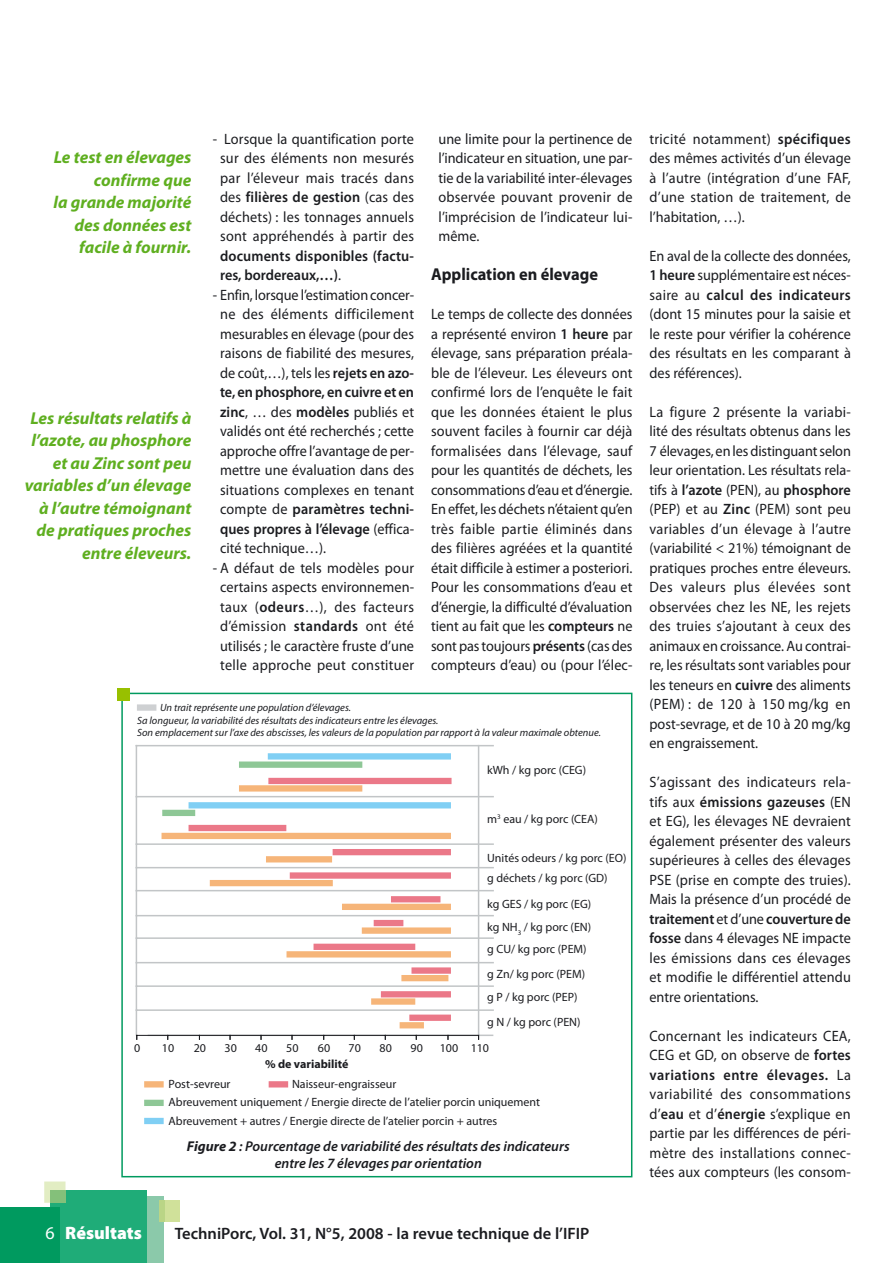
<style>
.page{position:relative;width:893px;height:1263px;background:#fff}
.page>*{position:absolute;margin:0;border:0;box-sizing:border-box;transform-origin:0 0}
.t1{font:900 18px "Myriad Pro";color:#fff}
.t2{font:italic 700 17.25px/22.5px "Myriad Pro";color:#5faf20;text-align:right}
.t3{font:700 17.25px "Myriad Pro";color:#1b1c20;scale:.95 1}
.t4{font:600 16.5px "Myriad Pro";color:#1b1c20}
.t5{font:15px/19.5px "Myriad Pro";letter-spacing:.01em;color:#1b1c20;text-align:justify;scale:.95 1}
.t6{font:600 15px/19.5px "Myriad Pro";letter-spacing:.01em;color:#1b1c20;scale:.95 1}
.t7{font:italic 600 14.25px/17.1px "Myriad Pro";color:#1b1c20;text-align:center}
.t8{font:12px/18.3px "Myriad Pro";color:#1b1c20}
.t9{font:700 12px "Myriad Pro";color:#1b1c20}
.t10{font:italic 10.5px/12.6px "Myriad Pro";color:#1b1c20}
.s1{font-weight:600}
.s2{font-weight:400}
.s3{font-weight:700}
</style>
<div class="page">
<div style="left:146px;top:1196px;width:18px;height:67px;background:#8bc9aa"></div>
<div style="left:50px;top:1191px;width:97px;height:72px;background:#1fac78"></div>
<div style="left:0;top:1208px;width:60px;height:55px;background:#009a5f"></div>
<div style="left:164px;top:1201px;width:16px;height:21px;background:#d0e19a"></div>
<div style="left:159px;top:1201px;width:5px;height:21px;background:#bad586"></div>
<svg style="left:44px;top:1182px;width:21px;height:21px"></svg>
<div style="left:50px;top:1191px;width:15px;height:12px;background:#84c07a"></div>
<svg style="left:121px;top:693px;width:511px;height:484px"></svg>
<div style="left:117px;top:688px;width:13px;height:13px;background:#98c000"></div>
<p class="t2" style="left:54px;top:147px;width:139px">Le test en élevages confirme que<br>la grande majorité des données est facile à fournir.</p>
<p class="t2" style="left:25px;top:408px;width:168px">Les résultats relatifs à l’azote, au phosphore et au Zinc sont peu variables d’un élevage à l’autre témoignant de pratiques proches entre éleveurs.</p>
<p class="t5" style="left:213px;top:130px;width:213px;text-align:center">- Lorsque la quantification porte sur des éléments non mesurés par l’éleveur mais tracés dans des <span class="s1">filières de gestion</span> (cas des déchets) : les tonnages annuels sont appréhendés à partir des</p>
<p class="t6" style="left:220px;top:247px;width:206px">documents disponibles (factu&shy;res, bordereaux,…)<span class="s2">.</span></p>
<p class="t5" style="left:220px;top:286px;width:206px;text-indent:-7px">- Enfin, lorsque l’estimation concer&shy;ne des éléments difficilement mesurables en élevage (pour des raisons de fiabilité des mesures, de coût,…), tels les <span class="s1">rejets en azo&shy;te, en phosphore, en cuivre et en zinc</span>, … des <span class="s1">modèles</span> publiés et validés ont été recherchés ; cette approche offre l’avantage de per&shy;mettre une évaluation dans des situations complexes en tenant compte de <span class="s1">paramètres techni&shy;ques propres à l’élevage</span> (effica&shy;cité technique…).</p>
<p class="t5" style="left:213px;top:559px;width:213px;text-align:center">- A défaut de tels modèles pour certains aspects environnemen&shy;taux (<span class="s1">odeurs</span>…), des facteurs d’émission <span class="s1">standards</span> ont été utilisés ; le caractère fruste d’une telle approche peut constituer</p>
<p class="t5" style="left:438px;top:130px;width:206px">une limite pour la pertinence de l’indicateur en situation, une par&shy;tie de la variabilité inter-élevages observée pouvant provenir de l’imprécision de l’indicateur lui&shy;même.</p>
<p class="t3" style="left:431px;top:268px;width:177px">Application en élevage</p>
<p class="t5" style="left:431px;top:305px;width:213px">Le temps de collecte des données a représenté environ <span class="s1">1 heure</span> par élevage, sans préparation préala&shy;ble de l’éleveur. Les éleveurs ont confirmé lors de l’enquête le fait que les données étaient le plus souvent faciles à fournir car déjà formalisées dans l’élevage, sauf pour les quantités de déchets, les consommations d’eau et d’énergie.<br>En effet, les déchets n’étaient qu’en très faible partie éliminés dans des filières agréées et la quantité était difficile à estimer a posteriori.<br>Pour les consommations d’eau et d’énergie, la difficulté d’évaluation tient au fait que les <span class="s1">compteurs</span> ne sont pas toujours <span class="s1">présents</span> (cas des compteurs d’eau) ou (pour l’élec-</p>
<p class="t10" style="left:137px;top:702px;width:465px;text-indent:23px">Un trait représente une population d’élevages.<br>Sa longueur, la variabilité des résultats des indicateurs entre les élevages.<br>Son emplacement sur l’axe des abscisses, les valeurs de la population par rapport à la valeur maximale obtenue.</p>
<p class="t8" style="left:487px;top:762px;width:100px">kWh / kg porc (CEG)</p>
<p class="t8" style="left:487px;top:810px;width:112px">m<sup>3</sup> eau / kg porc (CEA)</p>
<p class="t8" style="left:487px;top:849px;width:141px">Unités odeurs / kg porc (EO)</p>
<p class="t8" style="left:487px;top:869px;width:122px">g déchets / kg porc (GD)</p>
<p class="t8" style="left:487px;top:895px;width:106px">kg GES / kg porc (EG)</p>
<p class="t8" style="left:487px;top:919px;width:106px">kg NH<sub>3</sub> / kg porc (EN)</p>
<p class="t8" style="left:487px;top:941px;width:101px">g CU/ kg porc (PEM)</p>
<p class="t8" style="left:487px;top:965px;width:99px">g Zn/ kg porc (PEM)</p>
<p class="t8" style="left:487px;top:989px;width:92px">g P / kg porc (PEP)</p>
<p class="t8" style="left:487px;top:1014px;width:95px">g N / kg porc (PEN)</p>
<p class="t8" style="left:134px;top:1039px;width:8px">0</p>
<p class="t8" style="left:162px;top:1039px;width:14px">10</p>
<p class="t8" style="left:194px;top:1039px;width:14px">20</p>
<p class="t8" style="left:225px;top:1039px;width:14px">30</p>
<p class="t8" style="left:255px;top:1039px;width:14px">40</p>
<p class="t8" style="left:286px;top:1039px;width:14px">50</p>
<p class="t8" style="left:318px;top:1039px;width:14px">60</p>
<p class="t8" style="left:348px;top:1039px;width:14px">70</p>
<p class="t8" style="left:379px;top:1039px;width:14px">80</p>
<p class="t8" style="left:410px;top:1039px;width:14px">90</p>
<p class="t8" style="left:439px;top:1039px;width:51px">100 110</p>
<p class="t9" style="left:265px;top:1059px;width:85px">% de variabilité</p>
<p class="t8" style="left:169px;top:1075px;width:63px">Post-sevreur</p>
<p class="t8" style="left:169px;top:1075px;width:373px;text-indent:123px">Naisseur-engraisseur<br>Abreuvement uniquement / Energie directe de l’atelier porcin uniquement<br>Abreuvement + autres / Energie directe de l’atelier porcin + autres</p>
<p class="t7" style="left:187px;top:1139px;width:384px"><span class="s3">Figure 2</span> : Pourcentage de variabilité des résultats des indicateurs entre les 7 élevages par orientation</p>
<p class="t5" style="left:649px;top:130px;width:213px">tricité notamment) <span class="s1">spécifiques </span>des mêmes activités d’un élevage à l’autre (intégration d’une FAF, d’une station de traitement, de l’habitation, …).</p>
<p class="t5" style="left:649px;top:247px;width:213px">En aval de la collecte des données, <span class="s1">1 heure</span> supplémentaire est néces&shy;saire au <span class="s1">calcul des indicateurs </span>(dont 15 minutes pour la saisie et le reste pour vérifier la cohérence des résultats en les comparant à des références).</p>
<p class="t5" style="left:649px;top:403px;width:213px">La figure 2 présente la variabi&shy;lité des résultats obtenus dans les 7 élevages, en les distinguant selon leur orientation. Les résultats rela&shy;tifs à <span class="s1">l’azote</span> (PEN), au <span class="s1">phosphore </span>(PEP) et au <span class="s1">Zinc</span> (PEM) sont peu variables d’un élevage à l’autre (variabilité &lt; 21%) témoignant de pratiques proches entre éleveurs.<br>Des valeurs plus élevées sont observées chez les NE, les rejets des truies s’ajoutant à ceux des animaux en croissance. Au contrai&shy;re, les résultats sont variables pour les teneurs en <span class="s1">cuivre</span> des aliments (PEM) : de 120 à 150 mg/kg en post-sevrage, et de 10 à 20 mg/kg en engraissement.</p>
<p class="t5" style="left:649px;top:773px;width:213px">S’agissant des indicateurs rela&shy;tifs aux <span class="s1">émissions gazeuses</span> (EN et EG), les élevages NE devraient également présenter des valeurs supérieures à celles des élevages PSE (prise en compte des truies).<br>Mais la présence d’un procédé de <span class="s1">traitement</span> et d’une <span class="s1">couverture de fosse</span> dans 4 élevages NE impacte les émissions dans ces élevages et modifie le différentiel attendu entre orientations.</p>
<p class="t5" style="left:649px;top:1027px;width:213px">Concernant les indicateurs CEA, CEG et GD, on observe de <span class="s1">fortes variations entre élevages.</span> La variabilité des consommations d’<span class="s1">eau</span> et d’<span class="s1">énergie</span> s’explique en partie par les différences de péri&shy;mètre des installations connec&shy;tées aux compteurs (les consom-</p>
<p class="t1" style="left:45px;top:1226px;width:98px"><span class="s2">6</span> Résultats</p>
<p class="t4" style="left:175px;top:1227px;width:416px">TechniPorc, Vol. 31, N°5, 2008 - la revue technique de l’IFIP</p>
</div>
